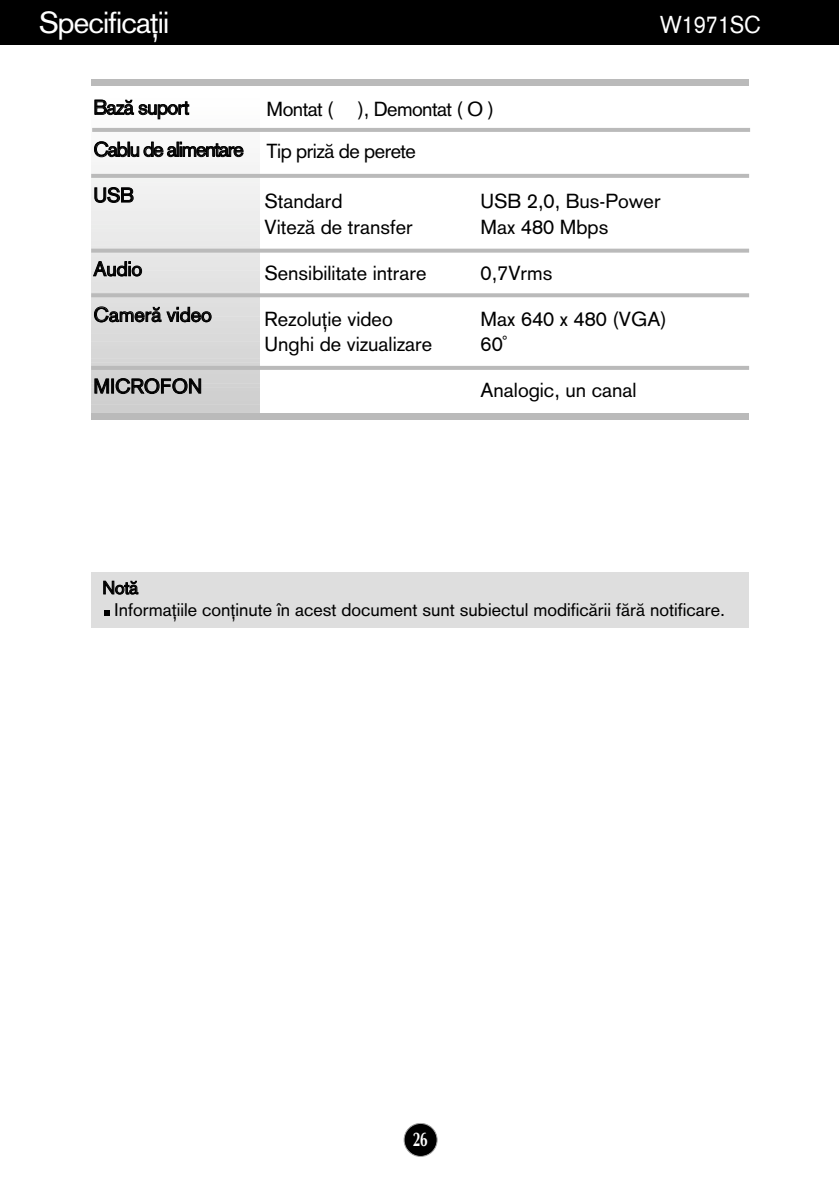
<style>
.page{position:relative;width:839px;height:1189px;background:#fff}
.page>*{position:absolute;margin:0;border:0;box-sizing:border-box;transform-origin:0 0}
.t1{font:30px "Akzid Gro Rom East";letter-spacing:-.03em;color:#fff}
.t2{font:24px "Akzid Gro Rom East";color:#fff;scale:.9 1}
.t3{font:20px "Akzid Gro Rom East";color:#000}
.t4{font:20px/42px "Akzid Gro Rom East";letter-spacing:-.03em;color:#000}
.t5{font:20px/42px "Akzid Gro Rom East";letter-spacing:-.055em;color:#000}
.t6{font:700 20px "Optima";color:#fff;scale:.7 1}
.t7{font:18px/22.2px "Akzid Gro Rom East";color:#000}
</style>
<div class="page">
<div style="left:404px;top:1123px;width:33px;height:33px;background:#000;border-radius:50%"></div>
<div style="left:403px;top:1123px;width:34px;height:34px;border:2px solid #a5a5a5;border-radius:50%"></div>
<div style="left:0;top:0;width:839px;height:45px;background:#000"></div>
<div style="left:91px;top:572px;width:658px;height:55px;background:#dedede"></div>
<svg style="left:104px;top:610px;width:5px;height:6px"></svg>
<hr style="left:91px;top:120px;width:168px;height:3px;background:#fbfbfb">
<hr style="left:91px;top:124px;width:168px;height:4px;background:#fbfbfb">
<hr style="left:91px;top:129px;width:168px;height:3px;background:#fafafa">
<hr style="left:91px;top:133px;width:168px;height:3px;background:#f9f9f9">
<hr style="left:91px;top:137px;width:168px;height:3px;background:#f9f9f9">
<hr style="left:91px;top:141px;width:168px;height:3px;background:#f8f8f8">
<hr style="left:91px;top:145px;width:168px;height:4px;background:#f8f8f8">
<hr style="left:91px;top:150px;width:168px;height:3px;background:#f7f7f7">
<hr style="left:91px;top:154px;width:168px;height:3px;background:#f6f6f6">
<hr style="left:91px;top:158px;width:168px;height:3px;background:#f6f6f6">
<hr style="left:91px;top:162px;width:168px;height:3px;background:#f5f5f5">
<hr style="left:91px;top:166px;width:168px;height:4px;background:#f4f4f4">
<hr style="left:91px;top:170px;width:168px;height:4px;background:#f4f4f4">
<hr style="left:91px;top:179px;width:168px;height:3px;background:#f2f3f2">
<hr style="left:91px;top:183px;width:168px;height:3px;background:#f2f2f2">
<hr style="left:91px;top:187px;width:168px;height:3px;background:#f1f1f1">
<hr style="left:91px;top:191px;width:168px;height:4px;background:#f1f1f1">
<hr style="left:91px;top:196px;width:168px;height:3px;background:#f0f0f0">
<hr style="left:91px;top:200px;width:168px;height:3px;background:#efefef">
<hr style="left:91px;top:204px;width:168px;height:3px;background:#efefef">
<hr style="left:91px;top:208px;width:168px;height:3px;background:#eee">
<hr style="left:91px;top:212px;width:168px;height:4px;background:#ededed">
<hr style="left:91px;top:216px;width:168px;height:4px;background:#ededed">
<hr style="left:91px;top:221px;width:168px;height:3px;background:#ececec">
<hr style="left:91px;top:225px;width:168px;height:3px;background:#ebeceb">
<hr style="left:91px;top:229px;width:168px;height:3px;background:#ebebeb">
<hr style="left:91px;top:233px;width:168px;height:3px;background:#eaeaea">
<hr style="left:91px;top:237px;width:168px;height:4px;background:#eaeaea">
<hr style="left:91px;top:242px;width:168px;height:3px;background:#e9e9e9">
<hr style="left:91px;top:246px;width:168px;height:3px;background:#e8e8e8">
<hr style="left:91px;top:254px;width:168px;height:3px;background:#e7e7e7">
<hr style="left:91px;top:258px;width:168px;height:4px;background:#e6e6e6">
<hr style="left:91px;top:262px;width:168px;height:4px;background:#e6e6e6">
<hr style="left:91px;top:267px;width:168px;height:3px;background:#e5e5e5">
<hr style="left:91px;top:271px;width:168px;height:3px;background:#e4e4e4">
<hr style="left:91px;top:275px;width:168px;height:3px;background:#e4e4e4">
<hr style="left:91px;top:279px;width:168px;height:3px;background:#e3e3e3">
<hr style="left:91px;top:283px;width:168px;height:4px;background:#e2e2e2">
<hr style="left:91px;top:288px;width:168px;height:3px;background:#e2e2e2">
<hr style="left:91px;top:292px;width:168px;height:3px;background:#e1e1e1">
<hr style="left:91px;top:296px;width:168px;height:3px;background:#e0e0e0">
<hr style="left:91px;top:300px;width:168px;height:3px;background:#e0e0e0">
<hr style="left:91px;top:304px;width:168px;height:4px;background:#dfdfdf">
<hr style="left:91px;top:309px;width:168px;height:3px;background:#dedede">
<hr style="left:91px;top:313px;width:168px;height:3px;background:#dedede">
<hr style="left:91px;top:317px;width:168px;height:3px;background:#ddd">
<hr style="left:91px;top:321px;width:168px;height:3px;background:#dcdcdc">
<hr style="left:91px;top:325px;width:168px;height:4px;background:#dcdcdc">
<hr style="left:91px;top:329px;width:168px;height:4px;background:#dbdbdb">
<hr style="left:91px;top:334px;width:168px;height:3px;background:#dadada">
<hr style="left:91px;top:338px;width:168px;height:3px;background:#dadada">
<hr style="left:91px;top:342px;width:168px;height:3px;background:#d9d9d9">
<hr style="left:91px;top:346px;width:168px;height:3px;background:#d8d8d8">
<hr style="left:91px;top:350px;width:168px;height:4px;background:#d7d7d7">
<hr style="left:91px;top:355px;width:168px;height:3px;background:#d7d7d7">
<hr style="left:91px;top:359px;width:168px;height:3px;background:#d6d6d6">
<hr style="left:91px;top:363px;width:168px;height:3px;background:#d5d5d5">
<hr style="left:91px;top:371px;width:168px;height:4px;background:#d4d4d4">
<hr style="left:91px;top:375px;width:168px;height:4px;background:#d3d3d3">
<hr style="left:91px;top:380px;width:168px;height:3px;background:#d3d3d3">
<hr style="left:91px;top:384px;width:168px;height:3px;background:#d2d2d2">
<hr style="left:91px;top:388px;width:168px;height:3px;background:#d1d1d1">
<hr style="left:91px;top:392px;width:168px;height:3px;background:#d0d0d0">
<hr style="left:91px;top:396px;width:168px;height:4px;background:#d0d0d0">
<hr style="left:91px;top:401px;width:168px;height:3px;background:#cfcfcf">
<hr style="left:91px;top:405px;width:168px;height:3px;background:#cecece">
<hr style="left:91px;top:409px;width:168px;height:3px;background:#cecece">
<hr style="left:91px;top:413px;width:168px;height:3px;background:#cdcdcd">
<hr style="left:92px;top:128px;width:658px;height:4px;background:#bababa">
<hr style="left:91px;top:174px;width:658px;height:4px;background:#bababa">
<svg style="left:91px;top:249px;width:658px;height:4px;background:#bfbfbf"></svg>
<svg style="left:91px;top:293px;width:658px;height:4px;background:#bebebe"></svg>
<hr style="left:91px;top:366px;width:658px;height:4px;background:#bababa">
<div style="left:91px;top:79px;width:658px;height:6px;background:#bababa"></div>
<div style="left:91px;top:414px;width:658px;height:6px;background:#bababa"></div>
<h1 class="t1" style="left:39px;top:12px;width:132px">Specifica˛ii</h1>
<p class="t2" style="left:660px;top:16px;width:114px">W1971SC</p>
<p class="t5" style="left:93px;top:89px;width:152px">Baz„ suport<br>Cablu de alimentare</p>
<p class="t3" style="left:93px;top:188px;width:42px">USB</p>
<p class="t3" style="left:93px;top:262px;width:50px">Audio</p>
<p class="t3" style="left:93px;top:307px;width:120px">Camer„ video</p>
<p class="t3" style="left:93px;top:379px;width:110px">MICROFON</p>
<p class="t4" style="left:267px;top:90px;width:229px">Montat ( ), Demontat ( O )<br>Tip priz„ de perete</p>
<p class="t3" style="left:264px;top:194px;width:80px">Standard</p>
<p class="t3" style="left:480px;top:194px;width:181px">USB 2,0, Bus-Power</p>
<p class="t3" style="left:264px;top:220px;width:150px">Vitez„ de transfer</p>
<p class="t3" style="left:480px;top:220px;width:129px">Max 480 Mbps</p>
<p class="t3" style="left:264px;top:266px;width:163px">Sensibilitate intrare</p>
<p class="t3" style="left:480px;top:266px;width:73px">0,7Vrms</p>
<p class="t3" style="left:264px;top:312px;width:130px">Rezolu˛ie video</p>
<p class="t3" style="left:480px;top:312px;width:187px">Max 640 x 480 (VGA)</p>
<p class="t3" style="left:264px;top:337px;width:169px">Unghi de vizualizare</p>
<p class="t3" style="left:480px;top:337px;width:28px">60∞</p>
<p class="t3" style="left:480px;top:383px;width:157px">Analogic, un canal</p>
<p class="t7" style="left:114px;top:578px;width:612px;text-indent:-12px">Not„<br>Informa˛iile con˛inute Ón acest document sunt subiectul modific„rii f„r„ notificare.</p>
<p class="t6" style="left:413px;top:1131px;width:23px">26</p>
</div>
